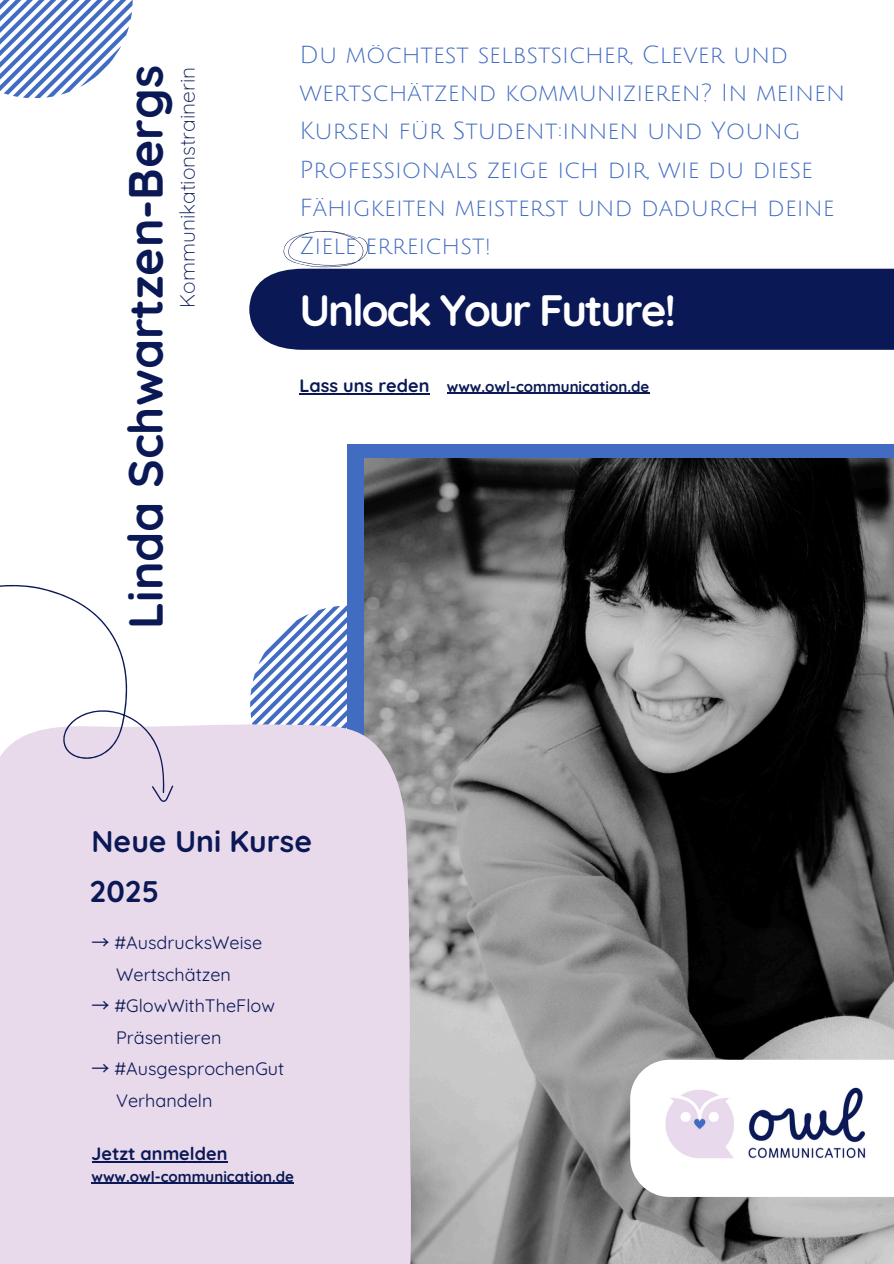
<style>
.page{position:relative;width:894px;height:1264px;background:#fff}
.page>*{position:absolute;margin:0;border:0;box-sizing:border-box;transform-origin:0 0}
.t1{font:700 48px "Quicksand";color:#0a1855}
.t2{font:700 43.95px "Quicksand";letter-spacing:-.055em;color:#fff}
.t3{font:700 30px "Quicksand";color:#0a1855}
.t4{font:24px/38.2px "Julius Sans One";color:#426cc2}
.t5{font:300 21px "Quicksand";color:#0a1855}
.t6{font:18px/31.5px "Quicksand";color:#0a1855}
.t7{font:700 18px "Quicksand";color:#0a1855}
.t8{font:700 15px "Quicksand";color:#0a1855}
.s1{font-family:"Noto Sans CJ Ksc"}
</style>
<div class="page">
<div style="left:347px;top:444px;width:546px;height:819px;background:#426cc2"></div>
<svg style="left:250px;top:605px;width:97px;height:110px"></svg>
<img style="left:364px;top:459px;width:529px;height:804px">
<div style="left:0;top:715px;width:413px;height:548px;background:#e8d9eb"></div>
<svg style="left:0;top:585px;width:173px;height:217px"></svg>
<svg style="left:283px;top:231px;width:87px;height:38px"></svg>
<img style="left:630px;top:1059px;width:263px;height:137px">
<svg style="left:0;top:0;width:133px;height:98px"></svg>
<hr style="left:91px;top:1161px;width:136px;height:1px;background:#0a1855">
<hr style="left:91px;top:1182px;width:203px;height:1px;background:#0a1855">
<div style="left:249px;top:269px;width:644px;height:81px;background:#0a1855"></div>
<hr style="left:299px;top:393px;width:130px;height:1px;background:#0a1855">
<hr style="left:446px;top:393px;width:203px;height:1px;background:#0a1855">
<h1 class="t1" style="left:115px;top:628px;width:565px;rotate:-90deg">Linda Schwartzen-Bergs</h1>
<h4 class="t5" style="left:174px;top:308px;width:242px;rotate:-90deg">Kommunikationstrainerin</h4>
<h3 class="t4" style="left:299px;top:36px;width:547px">Du möchtest selbstsicher, Clever und wertschätzend kommunizieren? In meinen Kursen für Student:innen und Young Professionals zeige ich dir, wie du diese Fähigkeiten meisterst und dadurch deine Ziele erreichst!</h3>
<p class="t2" style="left:299px;top:281px;width:378px">Unlock Your Future!</p>
<p class="t7" style="left:299px;top:374px;width:131px">Lass uns reden</p>
<p class="t8" style="left:446px;top:376px;width:204px">www.owl-communication.de</p>
<p class="t3" style="left:91px;top:822px;width:222px">Neue Uni Kurse</p>
<h1 class="t3" style="left:89px;top:871px;width:71px">2025</h1>
<p class="t6" style="left:91px;top:926px;width:172px;text-align:center"><span class="s1">→</span> #AusdrucksWeise<br>Wertschätzen</p>
<p class="t6" style="left:116px;top:989px;width:160px;text-indent:-25px"><span class="s1">→</span> #GlowWithTheFlow<br>Präsentieren</p>
<p class="t6" style="left:116px;top:1052px;width:169px;text-indent:-25px"><span class="s1">→</span> #AusgesprochenGut<br>Verhandeln</p>
<h5 class="t7" style="left:91px;top:1142px;width:137px">Jetzt anmelden</h5>
<p class="t8" style="left:91px;top:1166px;width:204px">www.owl-communication.de</p>
</div>
